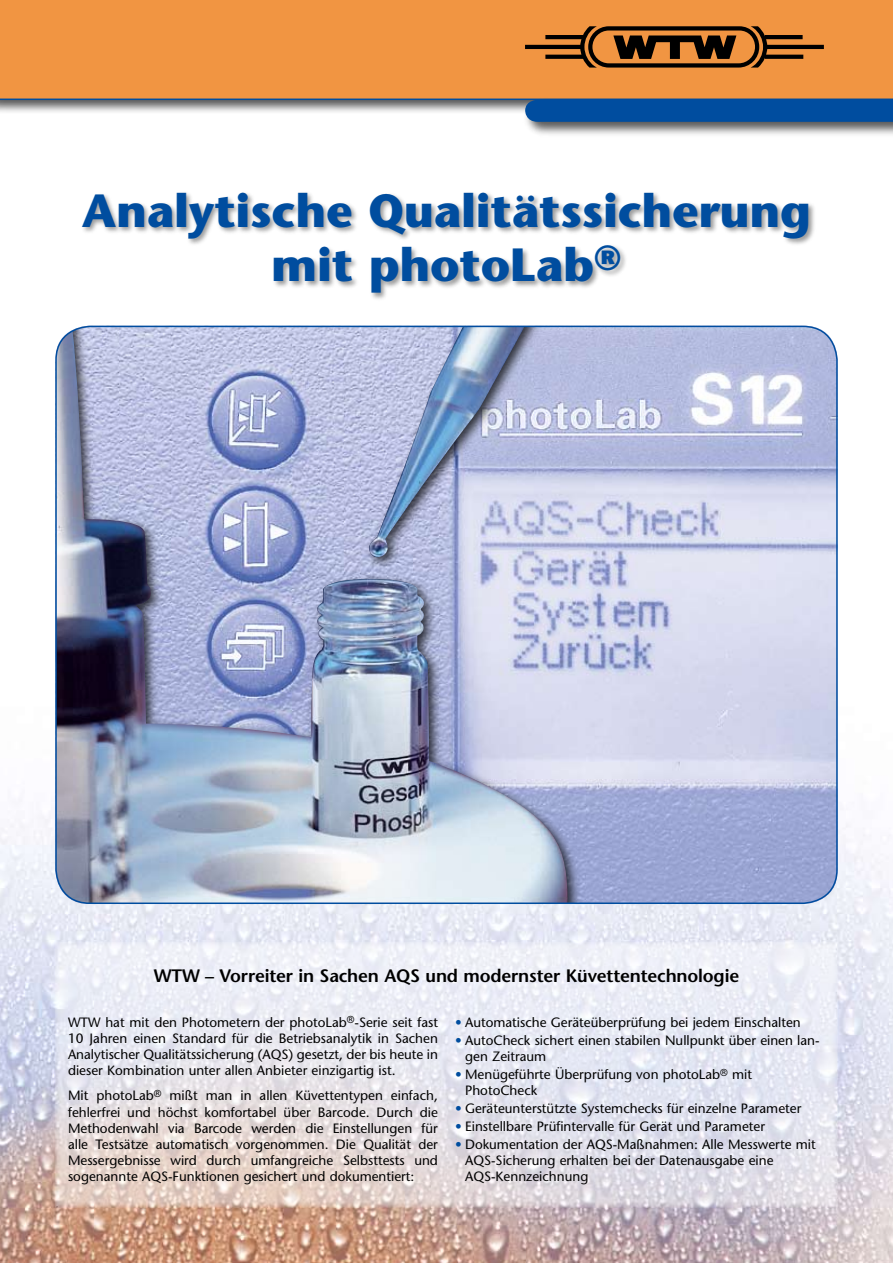
<style>
.page{position:relative;width:893px;height:1263px;background:#fff}
.page>*{position:absolute;margin:0;border:0;box-sizing:border-box;transform-origin:0 0}
.t1{font:700 46.5px/54px "Stone Sans";letter-spacing:-.005em;color:#004d9f;text-align:center}
.t2{font:600 18px "Stone Sans";letter-spacing:-.01em;color:#000}
.t3{font:13.5px/16.2px "Stone Sans";color:#000}
.t4{font:italic 600 13.5px "Stone Sans";color:#000}
.s1{color:#004d9f}
</style>
<div class="page">
<img style="left:0;top:815px;width:893px;height:448px">
<svg style="left:55px;top:942px;width:783px;height:266px"></svg>
<div style="left:81px;top:191px;width:736px;height:110px;background:#000;opacity:.4"></div>
<img style="left:55px;top:326px;width:783px;height:578px;border-radius:34px">
<div style="left:56px;top:326px;width:527px;height:577px;background:#000;opacity:.75"></div>
<img style="left:56px;top:326px;width:513px;height:577px">
<div style="left:0;top:0;width:893px;height:114px;background:#000;opacity:.65"></div>
<div style="left:0;top:0;width:893px;height:99px;background:#f19542"></div>
<hr style="left:0;top:99px;width:893px;height:1px;background:#004d9f">
<svg style="left:525px;top:26px;width:299px;height:42px"></svg>
<div style="left:522px;top:97px;width:371px;height:41px;background:#000;opacity:.65"></div>
<div style="left:525px;top:100px;width:368px;height:22px;background:#004d9f"></div>
<h1 class="t1" style="left:82px;top:184px;width:731px">Analytische Qualitätssicherung mit photoLab<sup>®</sup></h1>
<p class="t4" style="left:55px;top:1195px;width:5px">.</p>
<h2 class="t2" style="left:154px;top:964px;width:587px">WTW – Vorreiter in Sachen AQS und modernster Küvettentechnologie</h2>
<p class="t3" style="left:68px;top:1014px;width:371px;text-align:justify">WTW hat mit den Photometern der photoLab<sup>®</sup>-Serie seit fast 10 Jahren einen Standard für die Betriebsanalytik in Sachen Analytischer Qualitätssicherung (AQS) gesetzt, der bis heute in dieser Kombination unter allen Anbieter einzigartig ist.</p>
<p class="t3" style="left:68px;top:1088px;width:371px;text-align:justify">Mit photoLab<sup>®</sup> mißt man in allen Küvettentypen einfach, fehlerfrei und höchst komfortabel über Barcode. Durch die Methodenwahl via Barcode werden die Einstellungen für alle Testsätze automatisch vorgenommen. Die Qualität der Messergebnisse wird durch umfangreiche Selbsttests und so-genannte AQS-Funktionen gesichert und dokumentiert:</p>
<p class="t3" style="left:455px;top:1014px;width:347px"><span class="s1">•</span> Automatische Geräteüberprüfung bei jedem Einschalten</p>
<p class="t3" style="left:465px;top:1032px;width:356px;text-indent:-10px"><span class="s1">•</span> AutoCheck sichert einen stabilen Nullpunkt über einen lan&shy;gen Zeitraum</p>
<p class="t3" style="left:465px;top:1066px;width:288px;text-indent:-10px"><span class="s1">•</span> Menügeführte Überprüfung von photoLab<sup>®</sup> mit<br>PhotoCheck</p>
<p class="t3" style="left:455px;top:1100px;width:348px"><span class="s1">•</span> Geräteunterstützte Systemchecks für einzelne Parameter</p>
<p class="t3" style="left:455px;top:1118px;width:312px"><span class="s1">•</span> Einstellbare Prüfintervalle für Gerät und Parameter</p>
<p class="t3" style="left:465px;top:1136px;width:352px;text-indent:-10px"><span class="s1">•</span> Dokumentation der AQS-Maßnahmen: Alle Messwerte mit<br>AQS-Sicherung erhalten bei der Datenausgabe eine<br>AQS-Kennzeichnung</p>
</div>
